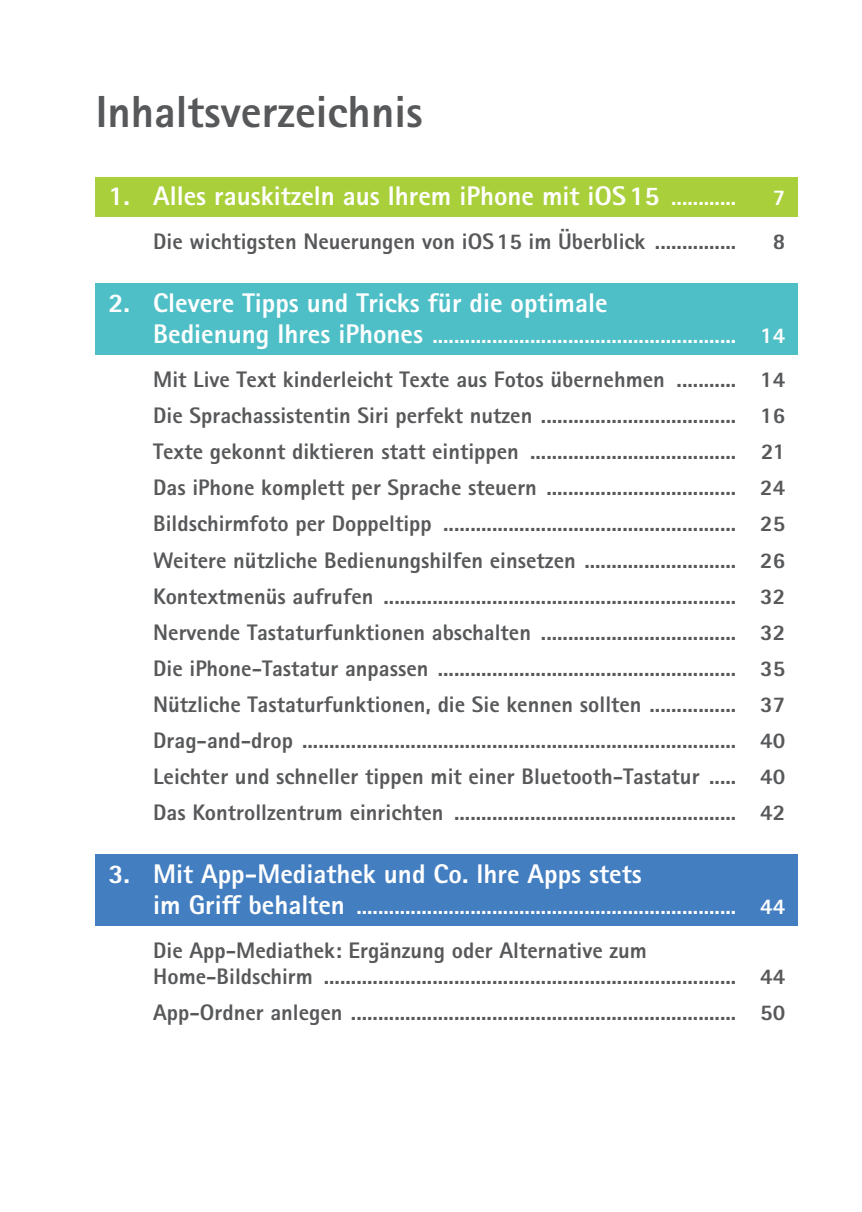
<style>
.page{position:relative;width:862px;height:1212px;background:#fff}
.page>*{position:absolute;margin:0;border:0;box-sizing:border-box;transform-origin:0 0}
.t1{font:800 45px "Rotis Sans Serif Pro";color:#57585a}
.t2{font:800 27px "Rotis Sans Serif Pro";color:#fff}
.t3{font:800 22.5px/36px "Rotis Sans Serif Pro";color:#57585a}
.t4{font:800 22.5px/43.6px "Rotis Sans Serif Pro";color:#fff}
.s1{font-size:22.5px}
.s2{font-size:27px;color:#fff}
.s3{color:#fff}
.s4{font-size:27px}
.s5{color:#57585a}
</style>
<div class="page">
<div style="left:96px;top:177px;width:701px;height:40px;background:#a9cf3a"></div>
<div style="left:96px;top:283px;width:701px;height:72px;background:#4fbfc7"></div>
<div style="left:96px;top:854px;width:701px;height:71px;background:#437ec1"></div>
<h1 class="t1" style="left:96px;top:83px;width:328px">Inhaltsverzeichnis</h1>
<p class="t2" style="left:108px;top:179px;width:629px">1. Alles rauskitzeln aus Ihrem iPhone mit iOS15 <span class="s1">............</span></p>
<p class="t4" style="left:772px;top:176px;width:14px">7</p>
<p class="t3" style="left:153px;top:223px;width:584px">Die wichtigsten Neuerungen von iOS15 im Überblick ...............</p>
<p class="t3" style="left:772px;top:223px;width:14px">8</p>
<p class="t2" style="left:108px;top:285px;width:500px">2. Clevere Tipps und Tricks für die optimale</p>
<p class="t3" style="left:153px;top:314px;width:633px;line-height:43.6px"><span class="s2">Bedienung Ihres iPhones</span> <span class="s3">........................................................ 14<br></span>Mit Live Text kinderleicht Texte aus Fotos übernehmen ........... 14</p>
<p class="t3" style="left:153px;top:397px;width:633px;text-align:justify">Die Sprachassistentin Siri perfekt nutzen .................................... 16<br>Texte gekonnt diktieren statt eintippen ...................................... 21<br>Das iPhone komplett per Sprache steuern ................................... 24<br>Bildschirmfoto per Doppeltipp ...................................................... 25<br>Weitere nützliche Bedienungshilfen einsetzen ............................ 26<br>Kontextmenüs aufrufen ................................................................. 32<br>Nervende Tastaturfunktionen abschalten .................................... 32<br>Die iPhone-Tastatur anpassen ....................................................... 35<br>Nützliche Tastaturfunktionen, die Sie kennen sollten ................ 37<br>Drag-and-drop ................................................................................ 40<br>Leichter und schneller tippen mit einer Bluetooth-Tastatur ..... 40<br>Das Kontrollzentrum einrichten .................................................... 42</p>
<p class="t2" style="left:108px;top:856px;width:534px">3. Mit App-Mediathek und Co. Ihre Apps stets</p>
<p class="t4" style="left:153px;top:884px;width:633px"><span class="s4">im Griff behalten</span> ...................................................................... 44<br><span class="s5">Die App-Mediathek: Ergänzung oder Alternative zum</span></p>
<p class="t3" style="left:153px;top:958px;width:633px">Home-Bildschirm ............................................................................ 44<br>App-Ordner anlegen ....................................................................... 50</p>
</div>
